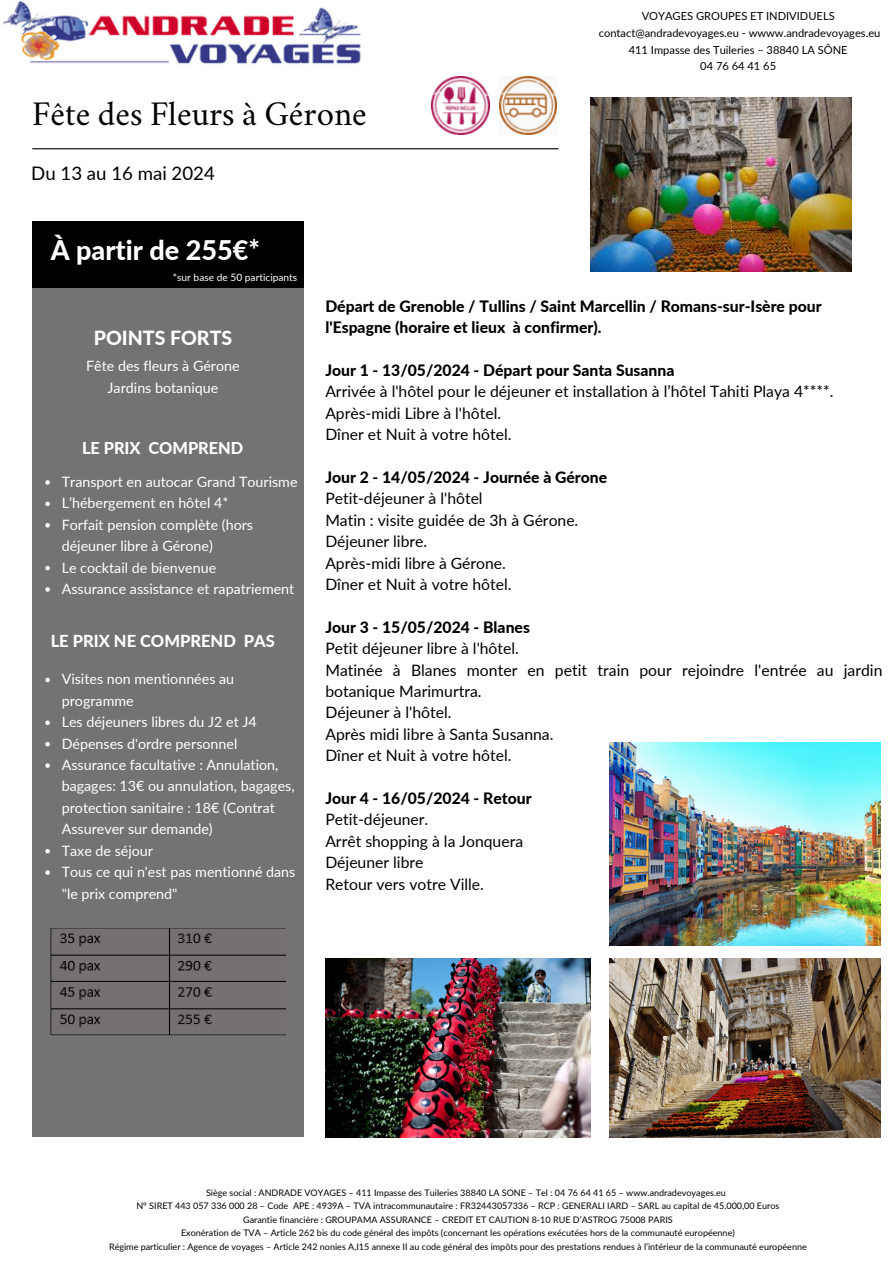
<style>
.page{position:relative;width:894px;height:1264px;background:#fff}
.page>*{position:absolute;margin:0;border:0;box-sizing:border-box;transform-origin:0 0}
.t1{font:34.05px "Crimson";color:#000}
.t2{font:800 27px "Lato";color:#fff}
.t3{font:800 19.5px "Lato";color:#fff}
.t4{font:18.6px "Lato";color:#000}
.t5{font:800 16.5px "Lato";color:#fff}
.t6{font:800 16.35px "Lato";color:#fff}
.t7{font:15.75px/21.5px "Lato";color:#000}
.t8{font:800 15.75px/21.5px "Lato";color:#000}
.t9{font:14.25px/21.5px "Lato";color:#fff}
.t10{font:11.1px "Lato";color:#000}
.t11{font:10.2px "Lato";color:#fff}
.t12{font:9px "Lato";color:#000}
</style>
<div class="page">
<div style="left:32px;top:221px;width:272px;height:916px;background:#737373"></div>
<hr style="left:32px;top:148px;width:526px;height:1px;background:#000">
<img style="left:3px;top:1px;width:358px;height:63px">
<div style="left:32px;top:221px;width:272px;height:67px;background:#000"></div>
<img style="left:431px;top:77px;width:58px;height:57px">
<img style="left:499px;top:77px;width:57px;height:57px">
<img style="left:325px;top:958px;width:265px;height:179px">
<img style="left:609px;top:958px;width:270px;height:179px">
<img style="left:609px;top:742px;width:270px;height:203px">
<img style="left:590px;top:98px;width:261px;height:173px">
<img style="left:50px;top:928px;width:235px;height:107px">
<svg style="left:45px;top:480px;width:5px;height:4px"></svg>
<svg style="left:45px;top:501px;width:5px;height:5px"></svg>
<svg style="left:45px;top:523px;width:5px;height:4px"></svg>
<svg style="left:45px;top:566px;width:5px;height:4px"></svg>
<svg style="left:45px;top:587px;width:5px;height:4px"></svg>
<svg style="left:45px;top:677px;width:5px;height:5px"></svg>
<svg style="left:45px;top:720px;width:5px;height:5px"></svg>
<svg style="left:45px;top:742px;width:5px;height:4px"></svg>
<svg style="left:45px;top:763px;width:5px;height:4px"></svg>
<svg style="left:45px;top:849px;width:5px;height:4px"></svg>
<svg style="left:45px;top:870px;width:5px;height:4px"></svg>
<p class="t1" style="left:32px;top:99px;width:336px">Fête des Fleurs à Gérone</p>
<p class="t4" style="left:31px;top:161px;width:185px">Du 13 au 16 mai 2024</p>
<p class="t2" style="left:51px;top:234px;width:211px">À partir de 255€*</p>
<p class="t11" style="left:173px;top:270px;width:126px">*sur base de 50 participants</p>
<p class="t10" style="left:641px;top:9px;width:194px">VOYAGES GROUPES ET INDIVIDUELS</p>
<p class="t10" style="left:598px;top:26px;width:283px">contact@andradevoyages.eu - wwww.andradevoyages.eu</p>
<p class="t10" style="left:628px;top:43px;width:220px">411 Impasse des Tuileries – 38840 LA SÔNE</p>
<p class="t10" style="left:700px;top:59px;width:77px">04 76 64 41 65</p>
<p class="t3" style="left:94px;top:325px;width:140px">POINTS FORTS</p>
<p class="t9" style="left:86px;top:355px;width:155px">Fête des fleurs à Gérone</p>
<p class="t9" style="left:108px;top:376px;width:112px">Jardins botanique</p>
<p class="t6" style="left:82px;top:438px;width:163px">LE PRIX COMPREND</p>
<p class="t9" style="left:62px;top:471px;width:237px">Transport en autocar Grand Tourisme</p>
<p class="t9" style="left:62px;top:492px;width:168px">L’hébergement en hôtel 4*</p>
<p class="t9" style="left:62px;top:513px;width:193px">Forfait pension complète (hors déjeuner libre à Gérone)</p>
<p class="t9" style="left:62px;top:556px;width:156px">Le cocktail de bienvenue</p>
<p class="t9" style="left:62px;top:577px;width:234px">Assurance assistance et rapatriement</p>
<p class="t5" style="left:51px;top:630px;width:226px">LE PRIX NE COMPREND PAS</p>
<p class="t9" style="left:62px;top:668px;width:174px">Visites non mentionnées au programme</p>
<p class="t9" style="left:62px;top:711px;width:196px">Les déjeuners libres du J2 et J4</p>
<p class="t9" style="left:62px;top:732px;width:177px">Dépenses d'ordre personnel</p>
<p class="t9" style="left:62px;top:753px;width:234px">Assurance facultative : Annulation, bagages: 13€ ou annulation, bagages, protection sanitaire : 18€ (Contrat Assurever sur demande)</p>
<p class="t9" style="left:62px;top:839px;width:93px">Taxe de séjour</p>
<p class="t9" style="left:62px;top:860px;width:235px">Tous ce qui n'est pas mentionné dans "le prix comprend"</p>
<p class="t8" style="left:325px;top:295px;width:497px">Départ de Grenoble / Tullins / Saint Marcellin / Romans-sur-Isère pour l'Espagne (horaire et lieux à confirmer).</p>
<p class="t8" style="left:325px;top:359px;width:350px">Jour 1 - 13/05/2024 - Départ pour Santa Susanna</p>
<p class="t7" style="left:325px;top:380px;width:509px">Arrivée à l'hôtel pour le déjeuner et installation à l’hôtel Tahiti Playa 4****.</p>
<p class="t7" style="left:325px;top:402px;width:177px">Après-midi Libre à l'hôtel.</p>
<p class="t7" style="left:325px;top:423px;width:187px">Dîner et Nuit à votre hôtel.</p>
<p class="t8" style="left:325px;top:466px;width:283px">Jour 2 - 14/05/2024 - Journée à Gérone</p>
<p class="t7" style="left:325px;top:487px;width:159px">Petit-déjeuner à l'hôtel</p>
<p class="t7" style="left:325px;top:509px;width:254px">Matin : visite guidée de 3h à Gérone.</p>
<p class="t7" style="left:325px;top:530px;width:103px">Déjeuner libre.</p>
<p class="t7" style="left:325px;top:552px;width:182px">Après-midi libre à Gérone.</p>
<p class="t7" style="left:325px;top:573px;width:187px">Dîner et Nuit à votre hôtel.</p>
<p class="t8" style="left:325px;top:616px;width:206px">Jour 3 - 15/05/2024 - Blanes</p>
<p class="t7" style="left:325px;top:637px;width:195px">Petit déjeuner libre à l'hôtel.</p>
<p class="t7" style="left:325px;top:659px;width:558px">Matinée à Blanes monter en petit train pour rejoindre l'entrée au jardin botanique Marimurtra.</p>
<p class="t7" style="left:325px;top:701px;width:128px">Déjeuner à l'hôtel.</p>
<p class="t7" style="left:325px;top:723px;width:229px">Après midi libre à Santa Susanna.</p>
<p class="t7" style="left:325px;top:744px;width:187px">Dîner et Nuit à votre hôtel.</p>
<p class="t8" style="left:325px;top:787px;width:208px">Jour 4 - 16/05/2024 - Retour</p>
<p class="t7" style="left:325px;top:808px;width:104px">Petit-déjeuner.</p>
<p class="t7" style="left:325px;top:830px;width:199px">Arrêt shopping à la Jonquera</p>
<p class="t7" style="left:325px;top:851px;width:100px">Déjeuner libre</p>
<p class="t7" style="left:325px;top:872px;width:160px">Retour vers votre Ville.</p>
<p class="t12" style="left:206px;top:1186px;width:521px">Siège social : ANDRADE VOYAGES – 411 Impasse des Tuileries 38840 LA SONE – Tel : 04 76 64 41 65 – www.andradevoyages.eu</p>
<p class="t12" style="left:136px;top:1200px;width:644px">N° SIRET 443 057 336 000 28 – Code APE : 4939A – TVA intracommunautaire : FR32443057336 – RCP : GENERALI IARD – SARL au capital de 45.000,00 Euros</p>
<p class="t12" style="left:243px;top:1213px;width:431px">Garantie financière : GROUPAMA ASSURANCE – CREDIT ET CAUTION 8-10 RUE D’ASTROG 75008 PARIS</p>
<p class="t12" style="left:181px;top:1227px;width:555px">Exonération de TVA – Article 262 bis du code général des impôts (concernant les opérations exécutées hors de la communauté européenne)</p>
<p class="t12" style="left:109px;top:1240px;width:699px">Régime particulier : Agence de voyages – Article 242 nonies A,I15 annexe II au code général des impôts pour des prestations rendues à l’intérieur de la communauté européenne</p>
</div>
